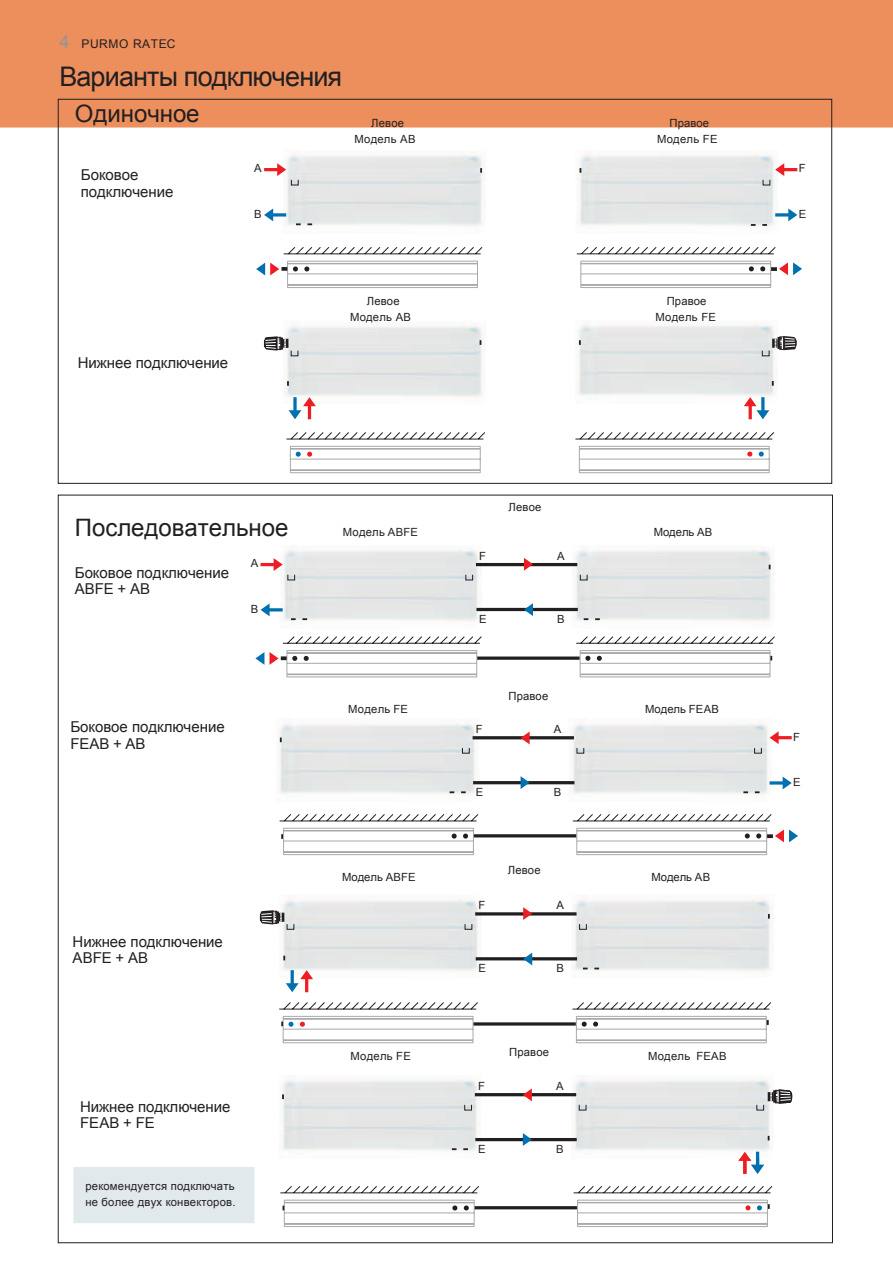
<style>
.page{position:relative;width:893px;height:1263px;background:#fff}
.page>*{position:absolute;margin:0;border:0;box-sizing:border-box;transform-origin:0 0}
.t1{font:27px "Arial";letter-spacing:-.03em;color:#231f20}
.t2{font:24px "Arial";color:#231f20}
.t3{font:15px/16.5px "Arial";letter-spacing:-.005em;color:#231f20}
.t4{font:12px "Arial";letter-spacing:.05em;color:#231f20}
.t5{font:11.25px/16.5px "Arial";letter-spacing:.02em;color:#231f20;text-align:center}
.t6{font:11.25px "Arial";color:#231f20}
.s1{font-size:18px;color:#939598}
.s2{font-style:inherit}
</style>
<div class="page">
<div style="left:0;top:0;width:893px;height:128px;background:#ec8f5d"></div>
<svg style="left:279px;top:814px;width:200px;height:8px"></svg>
<svg style="left:572px;top:814px;width:200px;height:8px"></svg>
<img style="left:277px;top:723px;width:201px;height:72px">
<img style="left:570px;top:723px;width:201px;height:72px">
<svg style="left:461px;top:732px;width:301px;height:21px"></svg>
<svg style="left:769px;top:731px;width:22px;height:13px"></svg>
<svg style="left:769px;top:777px;width:22px;height:12px"></svg>
<svg style="left:741px;top:790px;width:20px;height:4px"></svg>
<svg style="left:448px;top:776px;width:129px;height:18px"></svg>
<svg style="left:279px;top:736px;width:3px;height:8px"></svg>
<svg style="left:281px;top:828px;width:517px;height:27px"></svg>
<svg style="left:283px;top:636px;width:199px;height:8px"></svg>
<svg style="left:576px;top:636px;width:199px;height:8px"></svg>
<img style="left:283px;top:549px;width:198px;height:73px">
<img style="left:575px;top:549px;width:199px;height:73px">
<svg style="left:260px;top:603px;width:23px;height:13px"></svg>
<svg style="left:260px;top:558px;width:328px;height:22px"></svg>
<svg style="left:289px;top:615px;width:20px;height:7px"></svg>
<svg style="left:473px;top:603px;width:128px;height:19px"></svg>
<svg style="left:767px;top:563px;width:4px;height:8px"></svg>
<svg style="left:255px;top:650px;width:518px;height:27px"></svg>
<img style="left:286px;top:154px;width:200px;height:73px">
<svg style="left:264px;top:208px;width:22px;height:13px"></svg>
<svg style="left:264px;top:163px;width:35px;height:22px"></svg>
<img style="left:577px;top:154px;width:200px;height:73px">
<svg style="left:775px;top:208px;width:22px;height:13px"></svg>
<svg style="left:762px;top:163px;width:35px;height:22px"></svg>
<svg style="left:576px;top:247px;width:226px;height:41px"></svg>
<svg style="left:256px;top:247px;width:227px;height:41px"></svg>
<svg style="left:294px;top:223px;width:20px;height:3px"></svg>
<svg style="left:479px;top:166px;width:4px;height:9px"></svg>
<svg style="left:578px;top:166px;width:4px;height:9px"></svg>
<svg style="left:749px;top:223px;width:19px;height:4px"></svg>
<svg style="left:286px;top:432px;width:199px;height:8px"></svg>
<svg style="left:289px;top:446px;width:192px;height:27px"></svg>
<svg style="left:578px;top:446px;width:192px;height:27px"></svg>
<svg style="left:575px;top:432px;width:199px;height:8px"></svg>
<img style="left:286px;top:325px;width:199px;height:73px">
<svg style="left:264px;top:336px;width:35px;height:20px"></svg>
<img style="left:576px;top:324px;width:201px;height:73px">
<svg style="left:761px;top:336px;width:35px;height:20px"></svg>
<svg style="left:478px;top:338px;width:4px;height:9px"></svg>
<svg style="left:578px;top:338px;width:3px;height:9px"></svg>
<svg style="left:288px;top:397px;width:28px;height:22px"></svg>
<svg style="left:744px;top:397px;width:25px;height:22px"></svg>
<svg style="left:769px;top:379px;width:8px;height:9px"></svg>
<svg style="left:286px;top:379px;width:4px;height:9px"></svg>
<svg style="left:279px;top:1002px;width:199px;height:8px"></svg>
<svg style="left:572px;top:1002px;width:199px;height:8px"></svg>
<img style="left:280px;top:899px;width:201px;height:73px">
<img style="left:572px;top:899px;width:202px;height:73px">
<img style="left:280px;top:1079px;width:200px;height:73px">
<img style="left:574px;top:1079px;width:199px;height:73px">
<svg style="left:472px;top:953px;width:129px;height:19px"></svg>
<svg style="left:450px;top:1133px;width:130px;height:18px"></svg>
<svg style="left:767px;top:912px;width:3px;height:8px"></svg>
<svg style="left:281px;top:1093px;width:4px;height:8px"></svg>
<svg style="left:282px;top:954px;width:31px;height:38px"></svg>
<svg style="left:738px;top:1152px;width:26px;height:22px"></svg>
<svg style="left:766px;top:1134px;width:4px;height:8px"></svg>
<svg style="left:281px;top:1016px;width:488px;height:27px"></svg>
<svg style="left:280px;top:1186px;width:492px;height:41px"></svg>
<svg style="left:260px;top:907px;width:327px;height:22px"></svg>
<svg style="left:464px;top:1088px;width:328px;height:22px"></svg>
<div style="left:73px;top:1167px;width:181px;height:56px;background:#e2e9ed"></div>
<p class="t4" style="left:59px;top:36px;width:118px"><span class="s1">4</span> PURMO RATE<span class="s2">C</span></p>
<h1 class="t1" style="left:59px;top:58px;width:284px">Варианты подключения</h1>
<h2 class="t2" style="left:75px;top:98px;width:126px">Одиночное</h2>
<h3 class="t3" style="left:81px;top:167px;width:94px">Боковое подключение</h3>
<p class="t5" style="left:254px;top:160px;width:9px">A</p>
<p class="t5" style="left:254px;top:206px;width:9px">B</p>
<p class="t5" style="left:354px;top:115px;width:62px">Левое<br>Модель AB</p>
<p class="t5" style="left:657px;top:115px;width:62px">Правое<br>Модель FE</p>
<h3 class="t3" style="left:78px;top:354px;width:152px">Нижнее подключение</h3>
<p class="t5" style="left:350px;top:293px;width:62px">Левое<br>Модель AB</p>
<p class="t5" style="left:655px;top:293px;width:62px">Правое<br>Модель FE</p>
<p class="t5" style="left:508px;top:499px;width:34px">Левое</p>
<h2 class="t2" style="left:75px;top:512px;width:215px">Последовательное</h2>
<h3 class="t3" style="left:75px;top:564px;width:156px">Боковое подключение<br>ABFE + AB</h3>
<p class="t5" style="left:251px;top:555px;width:9px">A</p>
<p class="t5" style="left:251px;top:601px;width:9px">B</p>
<h3 class="t3" style="left:70px;top:719px;width:156px">Боковое подключение<br>FEAB + AB</h3>
<h3 class="t3" style="left:73px;top:933px;width:152px">Нижнее подключение<br>ABFE + AB</h3>
<h3 class="t3" style="left:80px;top:1098px;width:152px">Нижнее подключение<br>FEAB + FE</h3>
<p class="t5" style="left:85px;top:1178px;width:152px;text-align:left">рекомендуется подключать не более двух конвекторов.</p>
<p class="t5" style="left:343px;top:524px;width:77px">Модель ABFE</p>
<p class="t6" style="left:653px;top:525px;width:60px">Модель AB</p>
<p class="t5" style="left:479px;top:548px;width:8px">F</p>
<p class="t5" style="left:557px;top:548px;width:9px">A</p>
<p class="t5" style="left:479px;top:611px;width:9px">E</p>
<p class="t5" style="left:557px;top:611px;width:9px">B</p>
<p class="t5" style="left:508px;top:688px;width:41px">Правое</p>
<p class="t5" style="left:348px;top:701px;width:61px">Модель FE</p>
<p class="t6" style="left:645px;top:702px;width:75px">Модель FEAB</p>
<p class="t5" style="left:476px;top:721px;width:8px">F</p>
<p class="t5" style="left:554px;top:721px;width:9px">A</p>
<p class="t5" style="left:476px;top:784px;width:9px">E</p>
<p class="t5" style="left:554px;top:784px;width:9px">B</p>
<p class="t5" style="left:508px;top:862px;width:34px">Левое</p>
<p class="t6" style="left:342px;top:869px;width:75px">Модель ABFE</p>
<p class="t6" style="left:651px;top:869px;width:60px">Модель AB</p>
<p class="t5" style="left:478px;top:897px;width:8px">F</p>
<p class="t5" style="left:556px;top:897px;width:9px">A</p>
<p class="t5" style="left:478px;top:960px;width:9px">E</p>
<p class="t5" style="left:556px;top:960px;width:9px">B</p>
<p class="t5" style="left:350px;top:1048px;width:62px">Модель FE</p>
<p class="t5" style="left:509px;top:1044px;width:41px">Правое</p>
<p class="t5" style="left:648px;top:1048px;width:80px">Модель FEAB</p>
<p class="t5" style="left:478px;top:1078px;width:8px">F</p>
<p class="t5" style="left:556px;top:1078px;width:9px">A</p>
<p class="t5" style="left:478px;top:1141px;width:9px">E</p>
<p class="t5" style="left:556px;top:1141px;width:9px">B</p>
<p class="t5" style="left:798px;top:160px;width:8px">F</p>
<p class="t5" style="left:798px;top:206px;width:9px">E</p>
<p class="t5" style="left:793px;top:728px;width:8px">F</p>
<p class="t5" style="left:793px;top:774px;width:9px">E</p>
</div>
